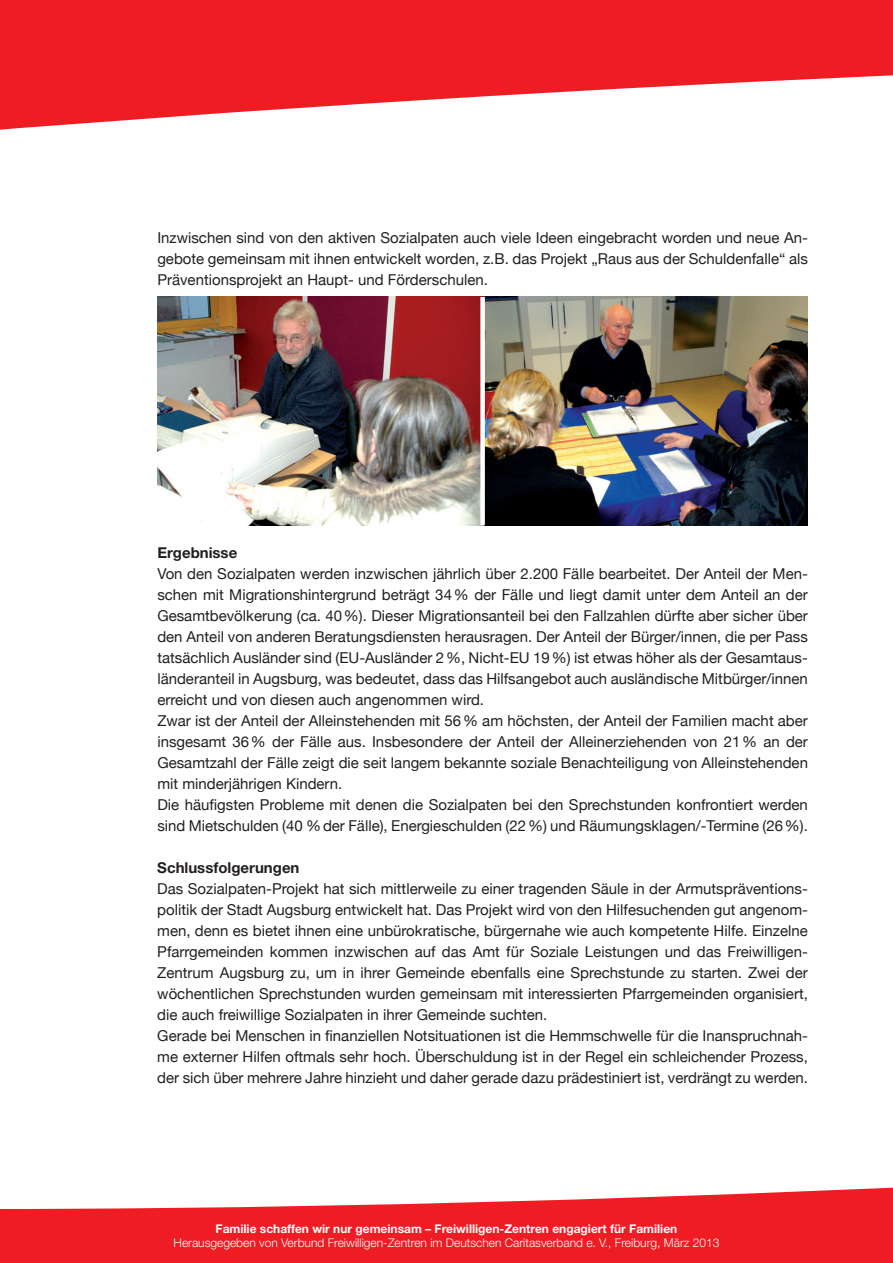
<style>
.page{position:relative;width:893px;height:1263px;background:#fff}
.page>*{position:absolute;margin:0;border:0;box-sizing:border-box;transform-origin:0 0}
.t1{font:15px/21px "Helvetica Neue";color:#231f20}
.t2{font:700 15px "Helvetica Neue";color:#231f20}
.t3{font:300 12px "Helvetica Neue";color:#fff}
.t4{font:700 12px "Helvetica Neue";color:#fff}
</style>
<div class="page">
<svg style="left:0;top:0;width:893px;height:130px;fill:#ee1d23"></svg>
<svg style="left:0;top:1187px;width:893px;height:76px;fill:#ee1d23"></svg>
<img style="left:157px;top:297px;width:651px;height:228px">
<div style="left:480px;top:297px;width:5px;height:228px;background:#fff"></div>
<p class="t1" style="left:157px;top:226px;width:652px;text-align:justify">Inzwischen sind von den aktiven Sozialpaten auch viele Ideen eingebracht worden und neue An&shy;gebote gemeinsam mit ihnen entwickelt worden, z.B. das Projekt „Raus aus der Schuldenfalle“ als Präventionsprojekt an Haupt- und Förderschulen.</p>
<p class="t2" style="left:157px;top:543px;width:81px">Ergebnisse</p>
<p class="t1" style="left:157px;top:562px;width:652px">Von den Sozialpaten werden inzwischen jährlich über 2.200 Fälle bearbeitet. Der Anteil der Men&shy;schen mit Migrationshintergrund beträgt 34% der Fälle und liegt damit unter dem Anteil an der Gesamtbevölkerung (ca. 40%). Dieser Migrationsanteil bei den Fallzahlen dürfte aber sicher über den Anteil von anderen Beratungsdiensten herausragen. Der Anteil der Bürger/innen, die per Pass tatsächlich Ausländer sind (EU-Ausländer 2%, Nicht-EU 19%) ist etwas höher als der Gesamtaus&shy;länderanteil in Augsburg, was bedeutet, dass das Hilfsangebot auch ausländische Mitbürger/innen erreicht und von diesen auch angenommen wird.<br>Zwar ist der Anteil der Alleinstehenden mit 56% am höchsten, der Anteil der Familien macht aber insgesamt 36% der Fälle aus. Insbesondere der Anteil der Alleinerziehenden von 21% an der Gesamtzahl der Fälle zeigt die seit langem bekannte soziale Benachteiligung von Alleinstehenden mit minderjährigen Kindern.<br>Die häufigsten Probleme mit denen die Sozialpaten bei den Sprechstunden konfrontiert werden sind Mietschulden (40 %der Fälle), Energieschulden (22%) und Räumungsklagen/-Termine (26%).</p>
<p class="t2" style="left:157px;top:858px;width:144px">Schlussfolgerungen</p>
<p class="t1" style="left:157px;top:877px;width:652px">Das Sozialpaten-Projekt hat sich mittlerweile zu einer tragenden Säule in der Armutspräventions&shy;politik der Stadt Augsburg entwickelt hat. Das Projekt wird von den Hilfesuchenden gut angenom&shy;men, denn es bietet ihnen eine unbürokratische, bürgernahe wie auch kompetente Hilfe. Einzelne Pfarrgemeinden kommen inzwischen auf das Amt für Soziale Leistungen und das Freiwilligen-Zentrum Augsburg zu, um in ihrer Gemeinde ebenfalls eine Sprechstunde zu starten. Zwei der wöchentlichen Sprechstunden wurden gemeinsam mit interessierten Pfarrgemeinden organisiert, die auch freiwillige Sozialpaten in ihrer Gemeinde suchten.<br>Gerade bei Menschen in finanziellen Notsituationen ist die Hemmschwelle für die Inanspruchnah&shy;me externer Hilfen oftmals sehr hoch. Überschuldung ist in der Regel ein schleichender Prozess, der sich über mehrere Jahre hinzieht und daher gerade dazu prädestiniert ist, verdrängt zu werden.</p>
<p class="t4" style="left:216px;top:1221px;width:463px">Familie schaffen wir nur gemeinsam – Freiwilligen-Zentren engagiert für Familien</p>
<p class="t3" style="left:174px;top:1235px;width:547px">Herausgegeben von Verbund Freiwilligen-Zentren im Deutschen Caritasverband e. V., Freiburg, März 2013</p>
</div>
